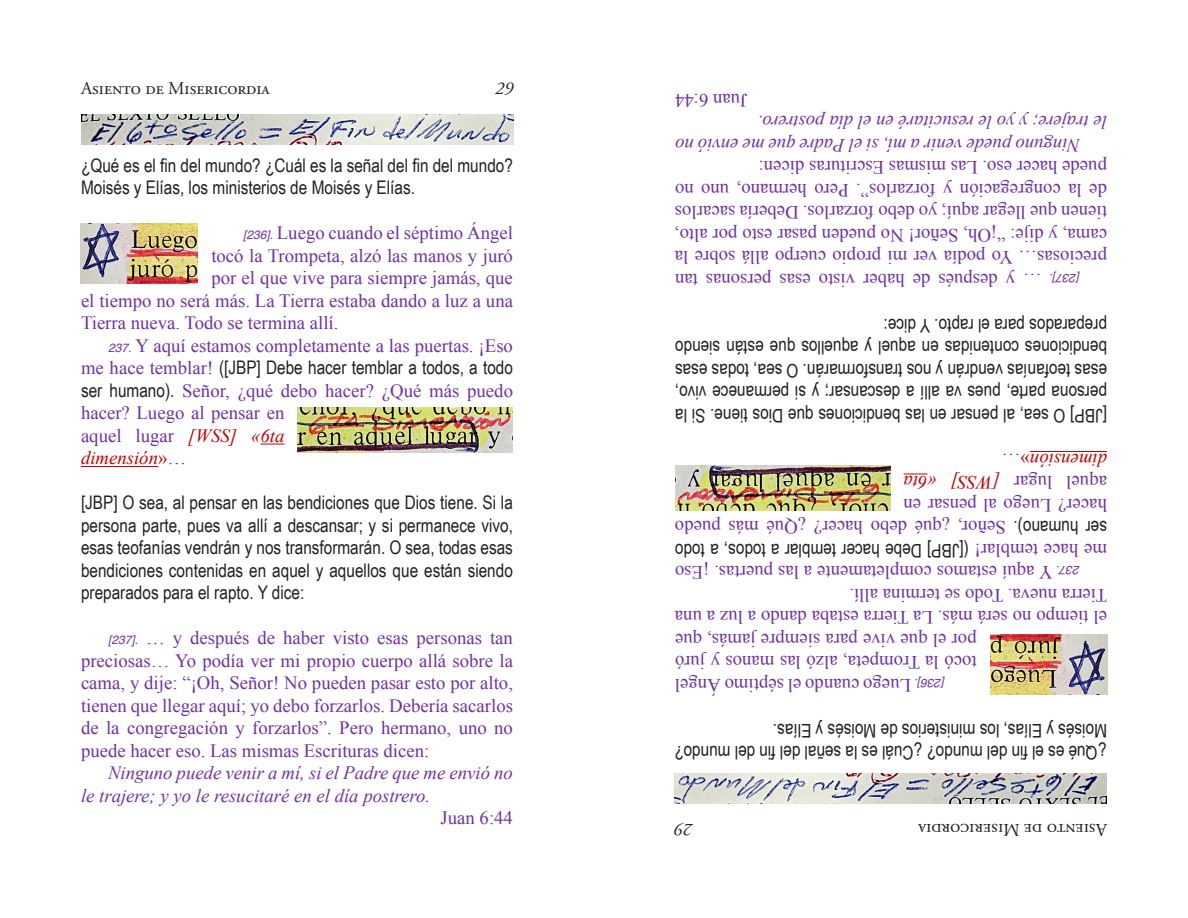
<style>
.page{position:relative;width:1188px;height:918px;background:#fff}
.page>*{position:absolute;margin:0;border:0;box-sizing:border-box;transform-origin:0 0}
.t1{font:18.75px/22.5px "Times New Roman";color:#7030a0}
.t2{font:18.75px/22.5px "Arial Narrow";color:#231f20}
.t3{font:italic 18.75px/22.5px "Times New Roman";color:#7030a0}
.t4{font:italic 18.75px "Times New Roman";color:#c00000}
.t5{font:18px "Adobe Garamond Pro";color:#231f20}
.t6{font:italic 18px "Adobe Garamond Pro";color:#231f20}
.t7{font:italic 12px "Helvetica";color:#7030a0}
.s1{font-family:"Helvetica";font-style:italic;font-size:12px}
.s2{font-family:"Times New Roman";color:#7030a0}
.s3{font-family:"Arial Narrow";color:#231f20}
.s4{font-style:italic;color:#c00000}
.s5{color:#c00000}
</style>
<div class="page">
<svg style="left:260px;top:444px;width:24px;height:1px"></svg>
<hr style="left:81px;top:466px;width:77px;height:1px;background:#c00000">
<img style="left:82px;top:115px;width:432px;height:30px">
<img style="left:81px;top:223px;width:116px;height:60px">
<img style="left:298px;top:408px;width:215px;height:44px">
<svg style="left:904px;top:474px;width:24px;height:1px"></svg>
<hr style="left:1030px;top:451px;width:77px;height:1px;background:#c00000">
<img style="left:674px;top:773px;width:432px;height:30px">
<img style="left:991px;top:635px;width:116px;height:60px">
<img style="left:675px;top:466px;width:215px;height:44px">
<p class="t5" style="left:81px;top:78px;width:190px">Asiento de Misericordia</p>
<p class="t6" style="left:495px;top:78px;width:19px">29</p>
<p class="t2" style="left:81px;top:153px;width:433px">¿Qué es el fin del mundo? ¿Cuál es la señal del fin del mundo?<br>Moisés y Elías, los ministerios de Moisés y Elías.</p>
<p class="t1" style="left:243px;top:222px;width:272px"><span class="s1">[236].</span> Luego cuando el séptimo Ángel</p>
<p class="t1" style="left:211px;top:244px;width:303px">tocó la Trompeta, alzó las manos y juró</p>
<p class="t1" style="left:211px;top:267px;width:303px">por el que vive para siempre jamás, que</p>
<p class="t1" style="left:81px;top:289px;width:434px">el tiempo no será más. La Tierra estaba dando a luz a una</p>
<p class="t1" style="left:81px;top:312px;width:259px">Tierra nueva. Todo se termina allí.</p>
<p class="t1" style="left:108px;top:334px;width:407px"><span class="s1">237.</span> Y aquí estamos completamente a las puertas. ¡Eso</p>
<p class="t2" style="left:81px;top:356px;width:434px"><span class="s2">me hace temblar!</span> ([JBP] Debe hacer temblar a todos, a todo</p>
<p class="t1" style="left:81px;top:379px;width:434px"><span class="s3">ser humano).</span> Señor, ¿qué debo hacer? ¿Qué más puedo hacer? Luego al pensar en<br>aquel lugar <span class="s4">[WSS] «6ta<br>dimensión</span><span class="s5">»</span>…</p>
<p class="t2" style="left:81px;top:491px;width:433px;text-align:justify">[JBP] O sea, al pensar en las bendiciones que Dios tiene. Si la persona parte, pues va allí a descansar; y si permanece vivo, esas teofanías vendrán y nos transformarán. O sea, todas esas bendiciones contenidas en aquel y aquellos que están siendo preparados para el rapto. Y dice:</p>
<p class="t1" style="left:81px;top:627px;width:434px;text-align:justify;text-indent:27px"><span class="s1">[237].</span> … y después de haber visto esas personas tan preciosas… Yo podía ver mi propio cuerpo allá sobre la cama, y dije: “¡Oh, Señor! No pueden pasar esto por alto, tienen que llegar aquí; yo debo forzarlos. Debería sacarlos de la congregación y forzarlos”. Pero hermano, uno no puede hacer eso. Las mismas Escrituras dicen:</p>
<p class="t3" style="left:81px;top:762px;width:433px;text-indent:27px">Ninguno puede venir a mí, si el Padre que me envió no le trajere; y yo le resucitaré en el día postrero.</p>
<p class="t1" style="left:441px;top:807px;width:74px">Juan 6:44</p>
<p class="t1" style="left:747px;top:111px;width:74px;rotate:-180deg">Juan 6:44</p>
<p class="t3" style="left:1107px;top:156px;width:433px;text-indent:27px;rotate:-180deg">Ninguno puede venir a mí, si el Padre que me envió no le trajere; y yo le resucitaré en el día postrero.</p>
<p class="t1" style="left:1107px;top:269px;width:434px;text-align:justify;rotate:-180deg">preciosas… Yo podía ver mi propio cuerpo allá sobre la cama, y dije: “¡Oh, Señor! No pueden pasar esto por alto, tienen que llegar aquí; yo debo forzarlos. Debería sacarlos de la congregación y forzarlos”. Pero hermano, uno no puede hacer eso. Las mismas Escrituras dicen:</p>
<p class="t1" style="left:1042px;top:291px;width:368px;rotate:-180deg">… y después de haber visto esas personas tan</p>
<p class="t7" style="left:1080px;top:287px;width:32px;rotate:-180deg">[237].</p>
<p class="t2" style="left:1107px;top:427px;width:433px;text-align:justify;rotate:-180deg">[JBP] O sea, al pensar en las bendiciones que Dios tiene. Si la persona parte, pues va allí a descansar; y si permanece vivo, esas teofanías vendrán y nos transformarán. O sea, todas esas bendiciones contenidas en aquel y aquellos que están siendo preparados para el rapto. Y dice:</p>
<p class="t1" style="left:1107px;top:494px;width:107px;rotate:-180deg">aquel lugar <span class="s4">dimensión</span> …<span class="s5">»</span></p>
<p class="t4" style="left:1000px;top:495px;width:98px;rotate:-180deg">[WSS] «6ta</p>
<p class="t1" style="left:1107px;top:539px;width:434px;rotate:-180deg"><span class="s3">ser humano).</span> Señor, ¿qué debo hacer? ¿Qué más puedo hacer? Luego al pensar en</p>
<p class="t2" style="left:1107px;top:562px;width:434px;rotate:-180deg"><span class="s2">me hace temblar!</span> ([JBP] Debe hacer temblar a todos, a todo</p>
<p class="t1" style="left:1052px;top:584px;width:379px;rotate:-180deg">Y aquí estamos completamente a las puertas. ¡Eso</p>
<p class="t7" style="left:1080px;top:580px;width:25px;rotate:-180deg">237.</p>
<p class="t1" style="left:1107px;top:606px;width:259px;rotate:-180deg">Tierra nueva. Todo se termina allí.</p>
<p class="t1" style="left:1107px;top:629px;width:434px;rotate:-180deg">el tiempo no será más. La Tierra estaba dando a luz a una</p>
<p class="t1" style="left:977px;top:651px;width:303px;rotate:-180deg">por el que vive para siempre jamás, que</p>
<p class="t1" style="left:977px;top:674px;width:303px;rotate:-180deg">tocó la Trompeta, alzó las manos y juró</p>
<p class="t1" style="left:911px;top:696px;width:238px;rotate:-180deg">Luego cuando el séptimo Ángel</p>
<p class="t7" style="left:945px;top:692px;width:32px;rotate:-180deg">[236].</p>
<p class="t2" style="left:1107px;top:765px;width:433px;rotate:-180deg">¿Qué es el fin del mundo? ¿Cuál es la señal del fin del mundo?<br>Moisés y Elías, los ministerios de Moisés y Elías.</p>
<p class="t6" style="left:693px;top:840px;width:19px;rotate:-180deg">29</p>
<p class="t5" style="left:1107px;top:840px;width:190px;rotate:-180deg">Asiento de Misericordia</p>
</div>
